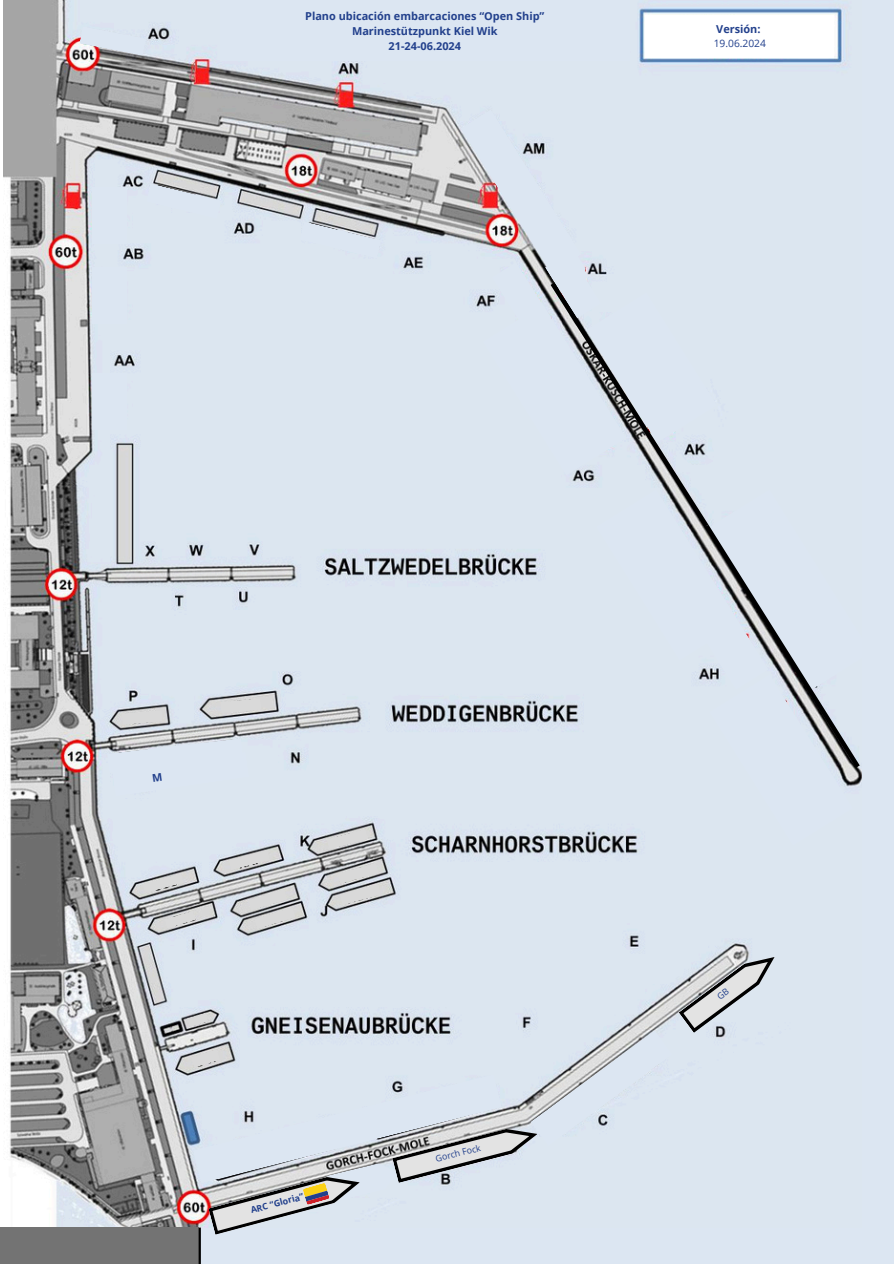
<style>
.page{position:relative;width:894px;height:1264px;background:#fff}
.page>*{position:absolute;margin:0;border:0;box-sizing:border-box;transform-origin:0 0}
.t1{font:700 10.95px/14.7px "Open Sans";color:#22408c;text-align:center}
.t2{font:10.2px "Open Sans";color:#22408c}
.t3{font:700 8.85px "Open Sans";color:#22408c}
.t4{font:8.85px "Open Sans";color:#22408c}
</style>
<div class="page">
<div style="left:3px;top:1223px;width:858px;height:40px;background:#dce6f2"></div>
<img style="left:3px;top:0;width:858px;height:1227px">
<div style="left:0;top:1227px;width:198px;height:36px;background:#737373"></div>
<div style="left:645px;top:15px;width:188px;height:43px;background:#fff"></div>
<div style="left:220px;top:0;width:409px;height:61px;background:#dce6f2"></div>
<hr style="left:198px;top:1227px;width:3px;height:36px;background:#000">
<div style="left:861px;top:0;width:32px;height:1263px;background:#dce6f2"></div>
<div style="left:92px;top:373px;width:34px;height:57px;background:#dce6f2"></div>
<div style="left:92px;top:267px;width:34px;height:56px;background:#dce6f2"></div>
<div style="left:92px;top:188px;width:34px;height:56px;background:#dce6f2"></div>
<svg style="left:220px;top:698px;width:41px;height:15px"></svg>
<svg style="left:121px;top:710px;width:42px;height:15px"></svg>
<svg style="left:142px;top:873px;width:42px;height:20px"></svg>
<svg style="left:228px;top:849px;width:42px;height:21px"></svg>
<svg style="left:326px;top:828px;width:42px;height:21px"></svg>
<svg style="left:337px;top:863px;width:44px;height:42px"></svg>
<svg style="left:248px;top:889px;width:47px;height:40px"></svg>
<svg style="left:164px;top:910px;width:31px;height:18px"></svg>
<svg style="left:146px;top:183px;width:75px;height:36px"></svg>
<svg style="left:299px;top:221px;width:82px;height:37px"></svg>
<svg style="left:79px;top:26px;width:67px;height:30px"></svg>
<svg style="left:460px;top:109px;width:402px;height:737px"></svg>
<svg style="left:187px;top:1012px;width:485px;height:222px"></svg>
<svg style="left:678px;top:957px;width:96px;height:75px"></svg>
<svg style="left:107px;top:738px;width:142px;height:58px"></svg>
<h3 class="t1" style="left:305px;top:9px;width:241px">Plano ubicación embarcaciones “Open Ship”<br>Marinestützpunkt Kiel Wik<br>21-24-06.2024</h3>
<p class="t1" style="left:716px;top:22px;width:46px">Versión:</p>
<p class="t2" style="left:713px;top:36px;width:54px">19.06.2024</p>
<h2 class="t3" style="left:249px;top:1204px;width:56px;rotate:-15deg">ARC “Gloria”</h2>
<p class="t4" style="left:434px;top:1152px;width:48px;rotate:-14deg">Gorch Fock</p>
</div>
